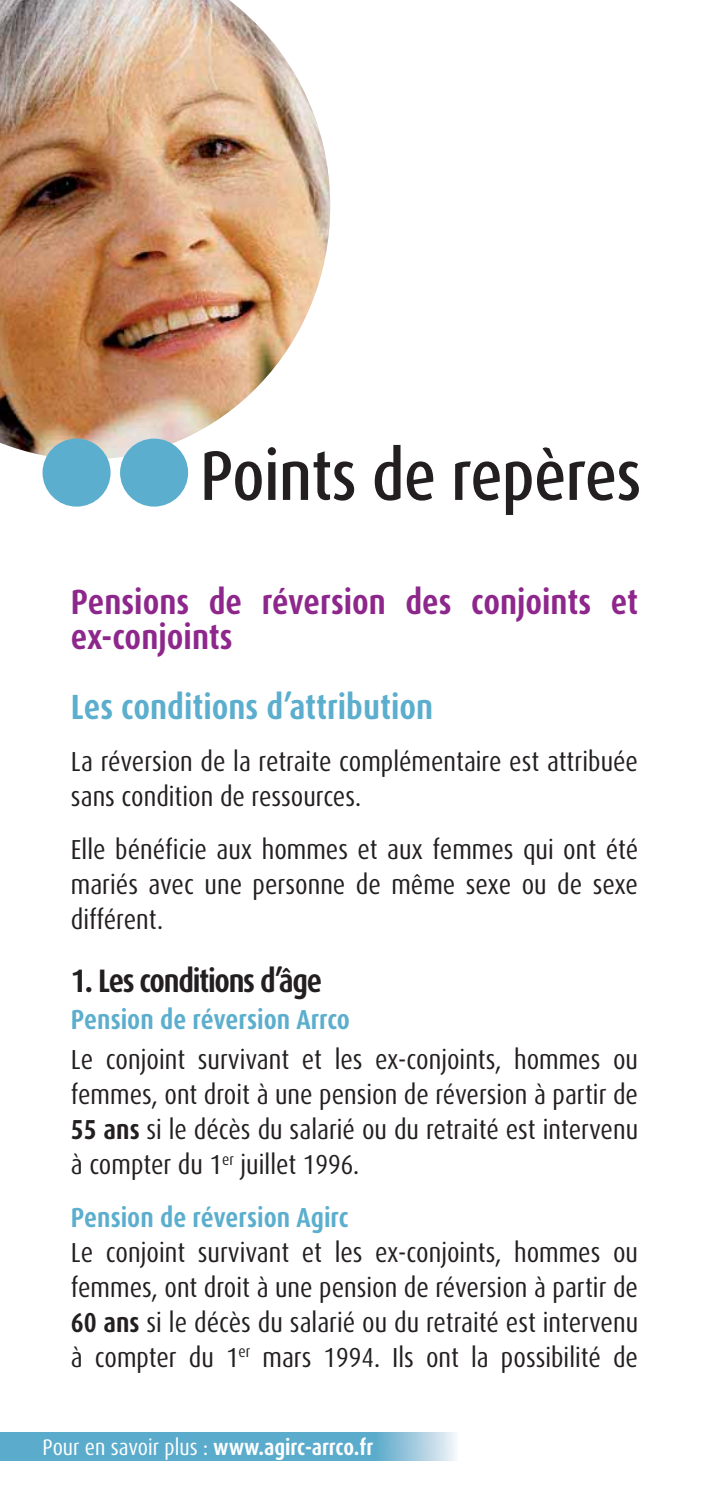
<style>
.page{position:relative;width:709px;height:1489px;background:#fff}
.page>*{position:absolute;margin:0;border:0;box-sizing:border-box;transform-origin:0 0}
.t1{font:500 condensed 70px "Dax OT";letter-spacing:-.01em;color:#231f20}
.t2{font:700 condensed 35px/35px "Dax OT";color:#8e278c}
.t3{font:700 condensed 35px "Dax OT";color:#5baecd}
.t4{font:700 condensed 32.5px "Dax OT";letter-spacing:-.04em;color:#231f20}
.t5{font:condensed 27.5px/35px "Dax OT";color:#231f20;text-align:justify}
.t6{font:700 condensed 27.5px "Dax OT";color:#5baecd}
.t7{font:700 condensed 22.5px "Dax OT";color:#fff}
.s1{font-weight:700}
.s2{font-weight:400}
</style>
<div class="page">
<img style="left:0;top:0;width:330px;height:459px">
<div style="left:43px;top:438px;width:68px;height:68px;background:#5baecd;border-radius:50%"></div>
<div style="left:120px;top:438px;width:68px;height:68px;background:#5baecd;border-radius:50%"></div>
<svg style="left:0;top:1432px;width:456px;height:28px;background:#68b1cf"></svg>
<h1 class="t1" style="left:200px;top:441px;width:443px">Points de repères</h1>
<p class="t2" style="left:71px;top:586px;width:568px">Pensions de réversion des conjoints et ex-conjoints</p>
<p class="t3" style="left:71px;top:689px;width:364px">Les conditions d’attribution</p>
<p class="t5" style="left:71px;top:745px;width:568px">La réversion de la retraite complémentaire est attribuée sans condition de ressources.</p>
<p class="t5" style="left:71px;top:833px;width:569px">Elle bénéficie aux hommes et aux femmes qui ont été mariés avec une personne de même sexe ou de sexe différent.</p>
<p class="t4" style="left:71px;top:965px;width:253px">1. Les conditions d’âge</p>
<p class="t6" style="left:71px;top:1006px;width:281px">Pension de réversion Arrco</p>
<p class="t5" style="left:71px;top:1043px;width:569px">Le conjoint survivant et les ex-conjoints, hommes ou femmes, ont droit à une pension de réversion à partir de <span class="s1">55 ans</span> si le décès du salarié ou du retraité est intervenu à compter du 1<sup>er</sup> juillet 1996.</p>
<p class="t6" style="left:71px;top:1203px;width:279px">Pension de réversion Agirc</p>
<p class="t5" style="left:71px;top:1235px;width:568px">Le conjoint survivant et les ex-conjoints, hommes ou femmes, ont droit à une pension de réversion à partir de <span class="s1">60 ans</span> si le décès du salarié ou du retraité est intervenu à compter du 1<sup>er</sup> mars 1994. Ils ont la possibilité de</p>
<p class="t7" style="left:43px;top:1436px;width:332px"><span class="s2">Pour en savoir plus :</span> www.agirc-arrco.fr</p>
</div>
